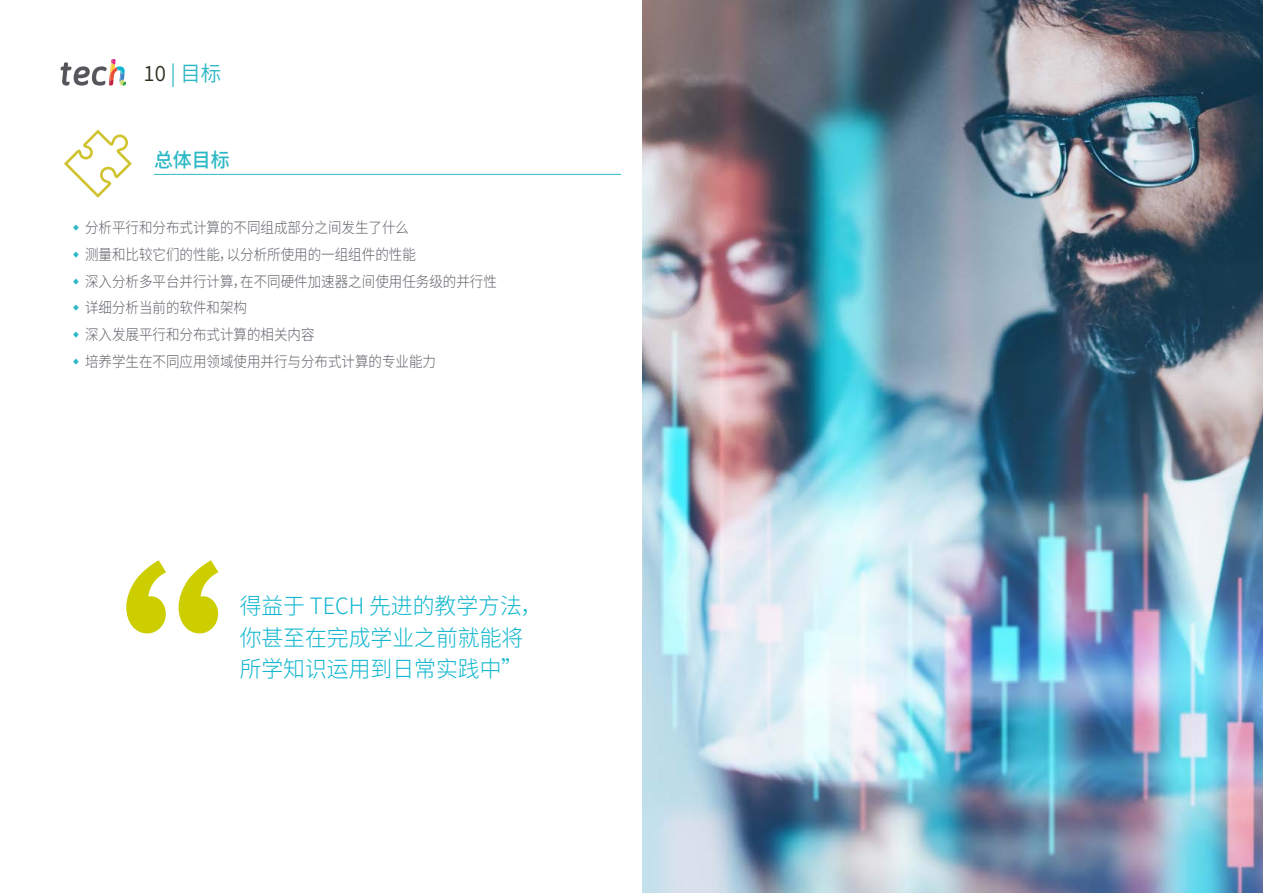
<style>
.page{position:relative;width:1263px;height:893px;background:#fff}
.page>*{position:absolute;margin:0;border:0;box-sizing:border-box;transform-origin:0 0}
.t1{font:300 22.5px/31.5px "Source Han Sans CN";color:#0fb6cf}
.t2{font:21px "Source Han Sans CN";color:#2db8c5}
.t3{font:500 19.5px "Source Han Sans CN";color:#2db8c5}
.t4{font:300 15px/26.7px "Source Han Sans CN";color:#61646a;scale:.9 1}
.s1{color:#312e20}
</style>
<div class="page">
<svg style="left:126px;top:560px;width:92px;height:73px"></svg>
<img style="left:642px;top:0;width:621px;height:893px">
<svg style="left:64px;top:130px;width:68px;height:68px"></svg>
<svg style="left:61px;top:59px;width:65px;height:27px"></svg>
<hr style="left:154px;top:174px;width:467px;height:1px;background:#2db8c5">
<h2 class="t2" style="left:144px;top:61px;width:79px"><span class="s1">10</span> | 目标</h2>
<h3 class="t3" style="left:154px;top:149px;width:77px">总体目标</h3>
<p class="t4" style="left:85px;top:215px;width:459px">分析平行和分布式计算的不同组成部分之间发生了什么<br>测量和比较它们的性能，以分析所使用的一组组件的性能<br>深入分析多平台并行计算，在不同硬件加速器之间使用任务级的并行性详细分析当前的软件和架构<br>深入发展平行和分布式计算的相关内容<br>培养学生在不同应用领域使用并行与分布式计算的专业能力</p>
<h1 class="t1" style="left:240px;top:591px;width:304px">得益于 TECH 先进的教学方法，你甚至在完成学业之前就能将所学知识运用到日常实践中”</h1>
</div>
